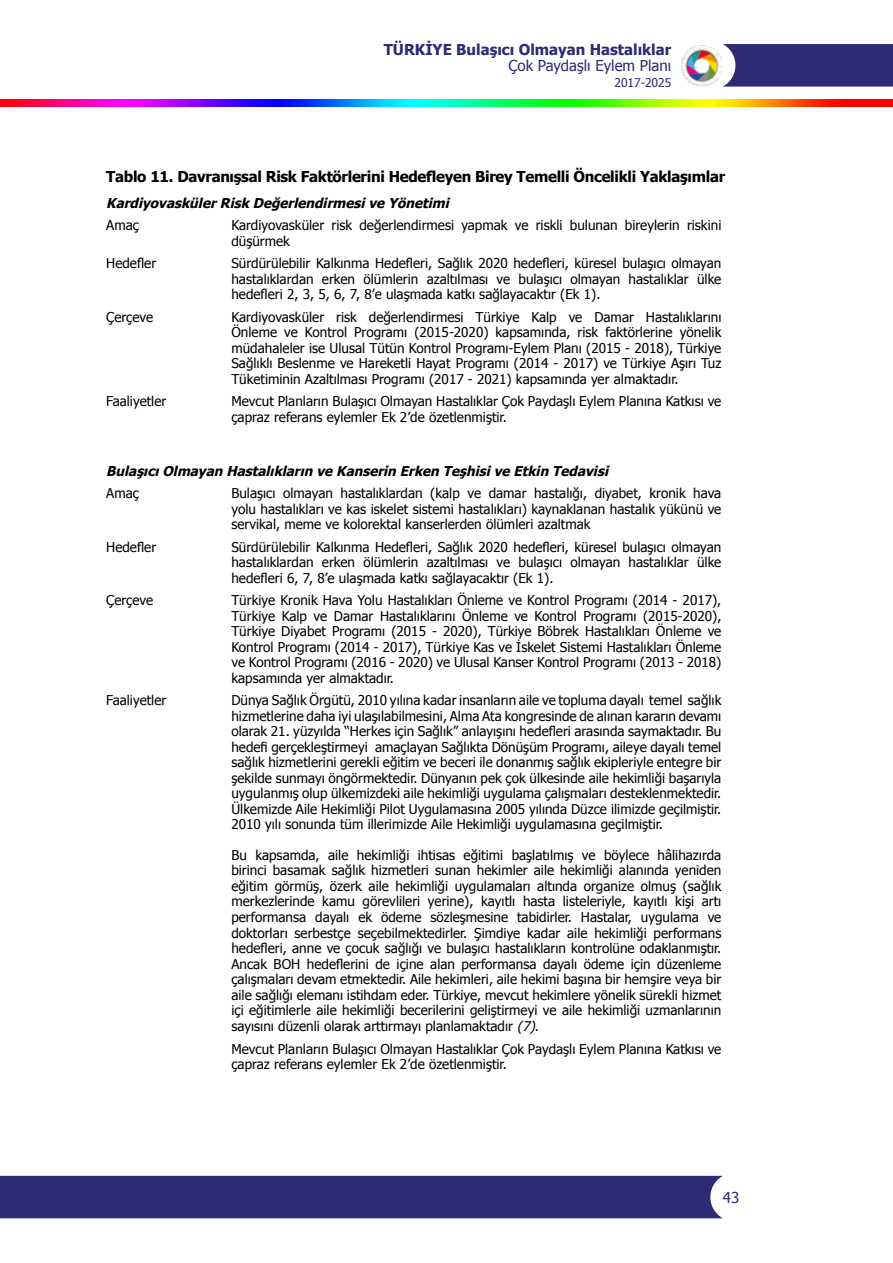
<style>
.page{position:relative;width:893px;height:1263px;background:#fff}
.page>*{position:absolute;margin:0;border:0;box-sizing:border-box;transform-origin:0 0}
.t1{font:700 15px "Tahoma";letter-spacing:-.02em;color:#000}
.t2{font:700 15px "Tahoma";color:#2e2b75}
.t3{font:15px "Tahoma";color:#2e2b75}
.t4{font:13.5px/15.5px "Tahoma";color:#000;text-align:justify}
.t5{font:italic 700 13.5px "Tahoma";color:#000}
.t6{font:12px "Tahoma";color:#2e2b75}
.s1{font-family:"Tahoma Faux";font-style:italic}
</style>
<div class="page">
<img style="left:0;top:100px;width:893px;height:6px">
<img style="left:681px;top:45px;width:41px;height:41px">
<div style="left:0;top:1176px;width:723px;height:42px;background:#2e2b75"></div>
<svg style="left:723px;top:44px;width:170px;height:43px;background:#3a387d"></svg>
<p class="t2" style="left:384px;top:39px;width:289px">TÜRKİYE Bulaşıcı Olmayan Hastalıklar</p>
<p class="t3" style="left:509px;top:55px;width:164px">Çok Paydaşlı Eylem Planı</p>
<p class="t6" style="left:614px;top:74px;width:58px">2017-2025</p>
<p class="t1" style="left:106px;top:166px;width:620px">Tablo 11. Davranışsal Risk Faktörlerini Hedefleyen Birey Temelli Öncelikli Yaklaşımlar</p>
<p class="t5" style="left:106px;top:194px;width:348px">KardiyovaskülerRisk Değerlendirmesive Yönetimi</p>
<p class="t4" style="left:106px;top:217px;width:34px">Amaç</p>
<p class="t4" style="left:231px;top:217px;width:491px">Kardiyovasküler risk değerlendirmesi yapmak ve riskli bulunan bireylerin riskini düşürmek</p>
<p class="t4" style="left:106px;top:255px;width:51px">Hedefler</p>
<p class="t4" style="left:231px;top:255px;width:491px">Sürdürülebilir Kalkınma Hedefleri, Sağlık 2020 hedefleri, küresel bulaşıcı olmayan hastalıklardan erken ölümlerin azaltılması ve bulaşıcı olmayan hastalıklar ülke hedefleri 2, 3, 5, 6, 7, 8’e ulaşmada katkı sağlayacaktır (Ek 1).</p>
<p class="t4" style="left:106px;top:308px;width:49px">Çerçeve</p>
<p class="t4" style="left:231px;top:308px;width:491px">Kardiyovasküler risk değerlendirmesi Türkiye Kalp ve Damar Hastalıklarını Önleme ve Kontrol Programı (2015-2020) kapsamında, risk faktörlerine yönelik müdahaleler ise Ulusal Tütün Kontrol Programı-Eylem Planı (2015 - 2018), Türkiye Sağlıklı Beslenme ve Hareketli Hayat Programı (2014 - 2017) ve Türkiye Aşırı Tuz Tüketiminin Azaltılması Programı (2017 - 2021) kapsamında yer almaktadır.</p>
<p class="t4" style="left:106px;top:393px;width:62px">Faaliyetler</p>
<p class="t4" style="left:231px;top:393px;width:491px">Mevcut Planların Bulaşıcı Olmayan Hastalıklar Çok Paydaşlı Eylem Planına Katkısı ve çapraz referans eylemler Ek 2’de özetlenmiştir.</p>
<p class="t5" style="left:106px;top:462px;width:507px">BulaşıcıOlmayan Hastalıkların ve Kanserin Erken Teşhisive Etkin Tedavisi</p>
<p class="t4" style="left:106px;top:485px;width:34px">Amaç</p>
<p class="t4" style="left:231px;top:485px;width:491px">Bulaşıcı olmayan hastalıklardan (kalp ve damar hastalığı, diyabet, kronik hava yolu hastalıkları ve kas iskelet sistemi hastalıkları) kaynaklanan hastalık yükünü ve servikal, meme ve kolorektal kanserlerden ölümleri azaltmak</p>
<p class="t4" style="left:106px;top:538px;width:51px">Hedefler</p>
<p class="t4" style="left:231px;top:538px;width:491px">Sürdürülebilir Kalkınma Hedefleri, Sağlık 2020 hedefleri, küresel bulaşıcı olmayan hastalıklardan erken ölümlerin azaltılması ve bulaşıcı olmayan hastalıklar ülke hedefleri 6, 7, 8’e ulaşmada katkı sağlayacaktır (Ek 1).</p>
<p class="t4" style="left:106px;top:592px;width:49px">Çerçeve</p>
<p class="t4" style="left:231px;top:592px;width:491px">Türkiye Kronik Hava Yolu Hastalıkları Önleme ve Kontrol Programı (2014 - 2017), Türkiye Kalp ve Damar Hastalıklarını Önleme ve Kontrol Programı (2015-2020), Türkiye Diyabet Programı (2015 - 2020), Türkiye Böbrek Hastalıkları Önleme ve Kontrol Programı (2014 - 2017), Türkiye Kas ve İskelet Sistemi Hastalıkları Önleme ve Kontrol Programı (2016 - 2020) ve Ulusal Kanser Kontrol Programı (2013 - 2018) kapsamında yer almaktadır.</p>
<p class="t4" style="left:106px;top:692px;width:62px">Faaliyetler</p>
<p class="t4" style="left:231px;top:692px;width:491px">Dünya Sağlık Örgütü, 2010 yılına kadar insanların aile ve topluma dayalı temel sağlık hizmetlerine daha iyi ulaşılabilmesini, Alma Ata kongresinde de alınan kararın devamı olarak 21. yüzyılda “Herkes için Sağlık” anlayışını hedefleri arasında saymaktadır. Bu hedefi gerçekleştirmeyi amaçlayan Sağlıkta Dönüşüm Programı, aileye dayalı temel sağlık hizmetlerini gerekli eğitim ve beceri ile donanmış sağlık ekipleriyle entegre bir şekilde sunmayı öngörmektedir. Dünyanın pek çok ülkesinde aile hekimliği başarıyla uygulanmış olup ülkemizdeki aile hekimliği uygulama çalışmaları desteklenmektedir.<br>Ülkemizde Aile Hekimliği Pilot Uygulamasına 2005 yılında Düzce ilimizde geçilmiştir.<br>2010 yılı sonunda tüm illerimizde Aile Hekimliği uygulamasına geçilmiştir.</p>
<p class="t4" style="left:231px;top:846px;width:491px">Bu kapsamda, aile hekimliği ihtisas eğitimi başlatılmış ve böylece hâlihazırda birinci basamak sağlık hizmetleri sunan hekimler aile hekimliği alanında yeniden eğitim görmüş, özerk aile hekimliği uygulamaları altında organize olmuş (sağlık merkezlerinde kamu görevlileri yerine), kayıtlı hasta listeleriyle, kayıtlı kişi artı performansa dayalı ek ödeme sözleşmesine tabidirler. Hastalar, uygulama ve doktorları serbestçe seçebilmektedirler. Şimdiye kadar aile hekimliği performans hedefleri, anne ve çocuk sağlığı ve bulaşıcı hastalıkların kontrolüne odaklanmıştır.<br>Ancak BOH hedeflerini de içine alan performansa dayalı ödeme için düzenleme çalışmaları devam etmektedir. Aile hekimleri, aile hekimi başına bir hemşire veya bir aile sağlığı elemanı istihdam eder. Türkiye, mevcut hekimlere yönelik sürekli hizmet içi eğitimlerle aile hekimliği becerilerini geliştirmeyi ve aile hekimliği uzmanlarının sayısını düzenli olarak arttırmayı planlamaktadır <span class="s1">(7)</span>.</p>
<p class="t4" style="left:231px;top:1040px;width:491px">Mevcut Planların Bulaşıcı Olmayan Hastalıklar Çok Paydaşlı Eylem Planına Katkısı ve çapraz referans eylemler Ek 2’de özetlenmiştir.</p>
<p class="t3" style="left:723px;top:1187px;width:18px">43</p>
</div>
